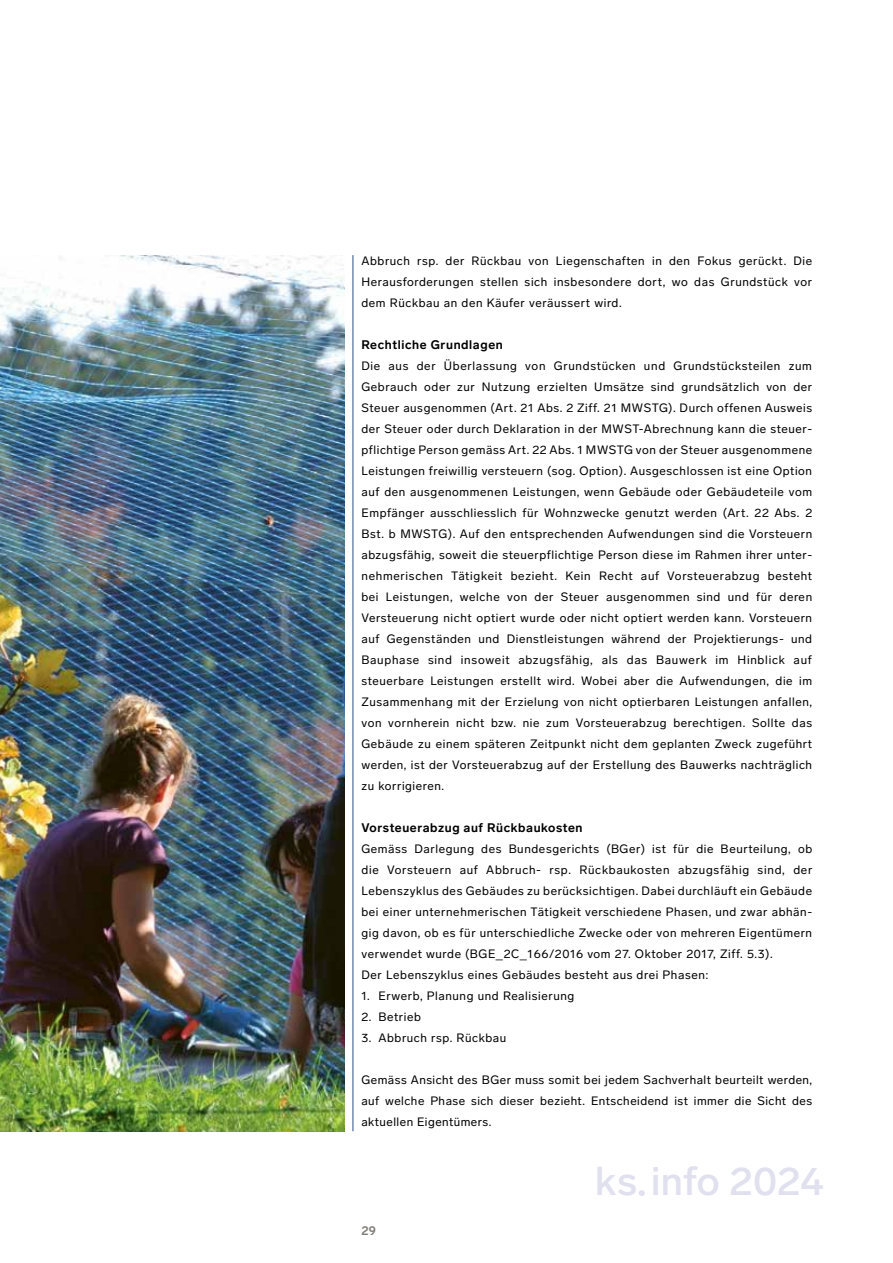
<style>
.page{position:relative;width:893px;height:1263px;background:#fff}
.page>*{position:absolute;margin:0;border:0;box-sizing:border-box;transform-origin:0 0}
.t1{font:500 39.75px "Lab Grotesque";letter-spacing:.01em;color:#e0e0ee}
.t2{font:700 12.75px "Lab Grotesque";color:#81807a;scale:.95 1}
.t3{font:700 12.3px "Lab Grotesque";letter-spacing:.05em;color:#000}
.t4{font:12px/21px "Lab Grotesque";letter-spacing:.05em;color:#000;text-align:justify}
</style>
<div class="page">
<hr style="left:353px;top:255px;width:1px;height:876px;background:#2a5089">
<img style="left:0;top:255px;width:344px;height:876px">
<p class="t4" style="left:361px;top:251px;width:452px">Abbruch rsp. der Rückbau von Liegenschaften in den Fokus gerückt. Die Herausforderungen stellen sich insbesondere dort, wo das Grundstück vor dem Rückbau an den Käufer veräussert wird.</p>
<p class="t3" style="left:361px;top:338px;width:143px">Rechtliche Grundlagen</p>
<p class="t4" style="left:361px;top:356px;width:452px">Die aus der Überlassung von Grundstücken und Grundstücksteilen zum Gebrauch oder zur Nutzung erzielten Umsätze sind grundsätzlich von der Steuer ausgenommen (Art. 21 Abs. 2 Ziff. 21 MWSTG). Durch offenen Ausweis der Steuer oder durch Deklaration in der MWST-Abrechnung kann die steuer&shy;pflichtige Person gemäss Art. 22 Abs. 1 MWSTG von der Steuer ausgenommene Leistungen freiwillig versteuern (sog. Option). Ausgeschlossen ist eine Option auf den ausgenommenen Leistungen, wenn Gebäude oder Gebäudeteile vom Empfänger ausschliesslich für Wohnzwecke genutzt werden (Art. 22 Abs. 2<br>Bst. b MWSTG). Auf den entsprechenden Aufwendungen sind die Vorsteuern abzugsfähig, soweit die steuerpflichtige Person diese im Rahmen ihrer unter&shy;nehmerischen Tätigkeit bezieht. Kein Recht auf Vorsteuerabzug besteht bei Leistungen, welche von der Steuer ausgenommen sind und für deren Versteuerung nicht optiert wurde oder nicht optiert werden kann. Vorsteuern auf Gegenständen und Dienstleistungen während der Projektierungs- und Bauphase sind insoweit abzugsfähig, als das Bauwerk im Hinblick auf steuerbare Leistungen erstellt wird. Wobei aber die Aufwendungen, die im Zusammenhang mit der Erzielung von nicht optierbaren Leistungen anfallen, von vornherein nicht bzw. nie zum Vorsteuerabzug berechtigen. Sollte das Gebäude zu einem späteren Zeitpunkt nicht dem geplanten Zweck zugeführt werden, ist der Vorsteuerabzug auf der Erstellung des Bauwerks nachträglich zu korrigieren.</p>
<p class="t3" style="left:361px;top:821px;width:223px">Vorsteuerabzug auf Rückbaukosten</p>
<p class="t4" style="left:361px;top:839px;width:452px;text-align:left">Gemäss Darlegung des Bundesgerichts (BGer) ist für die Beurteilung, ob die Vorsteuern auf Abbruch- rsp. Rückbaukosten abzugsfähig sind, der Lebenszyklus des Gebäudes zu berücksichtigen. Dabei durchläuft ein Gebäude bei einer unternehmerischen Tätigkeit verschiedene Phasen, und zwar abhän&shy;gig davon, ob es für unterschiedliche Zwecke oder von mehreren Eigentümern verwendet wurde (BGE_2C_166/2016 vom 27. Oktober 2017, Ziff. 5.3).<br>Der Lebenszyklus eines Gebäudes besteht aus drei Phasen:</p>
<p class="t4" style="left:361px;top:986px;width:214px">1. Erwerb, Planung und Realisierung</p>
<p class="t4" style="left:361px;top:1007px;width:61px">2. Betrieb</p>
<p class="t4" style="left:361px;top:1028px;width:146px">3. Abbruch rsp. Rückbau</p>
<p class="t4" style="left:361px;top:1070px;width:452px">Gemäss Ansicht des BGer muss somit bei jedem Sachverhalt beurteilt werden, auf welche Phase sich dieser bezieht. Entscheidend ist immer die Sicht des aktuellen Eigentümers.</p>
<p class="t2" style="left:361px;top:1223px;width:17px">29</p>
<h1 class="t1" style="left:595px;top:1157px;width:230px">ks·info 2024</h1>
</div>
